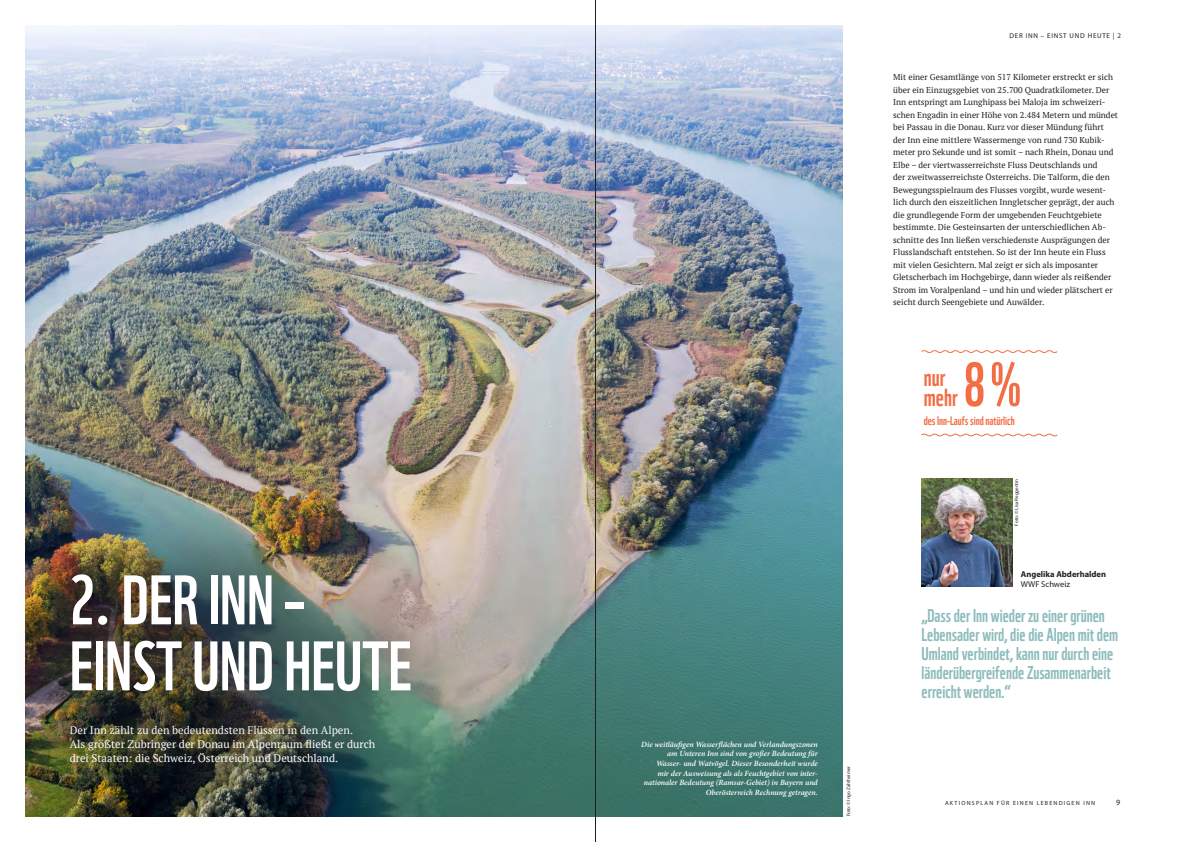
<style>
.page{position:relative;width:1191px;height:842px;background:#fff}
.page>*{position:absolute;margin:0;border:0;box-sizing:border-box;transform-origin:0 0}
.t1{font:68px/66px "WWF";color:#fff}
.t2{font:60px "WWF";color:#f36d45}
.t3{font:24px/20px "WWF";color:#f36d45}
.t4{font:18px/19px "WWF";color:#8dbcbc}
.t5{font:12px "WWF";color:#f36d45}
.t6{font:11px/14px "PT Serif";color:#fff}
.t7{font:8.5px/12.5px "PT Serif";color:#231f20}
.t8{font:700 8.5px "Myriad Pro";color:#231f20}
.t9{font:8.5px "Myriad Pro";color:#231f20}
.t10{font:italic 600 8px/9.6px "Minion Pro";letter-spacing:-.005em;color:#fff;text-align:right}
.t11{font:8px "Myriad Pro";color:#231f20}
.t12{font:7px "Myriad Pro";letter-spacing:.1em;color:#231f20}
.t13{font:6px "Myriad Pro";letter-spacing:.2em;color:#231f20}
.t14{font:5px "Myriad Pro";color:#231f20}
</style>
<div class="page">
<img style="left:26px;top:26px;width:816px;height:790px">
<div style="left:25px;top:680px;width:392px;height:129px;background:#231f20;opacity:.85"></div>
<svg style="left:921px;top:350px;width:137px;height:3px"></svg>
<svg style="left:921px;top:433px;width:137px;height:4px"></svg>
<img style="left:921px;top:479px;width:91px;height:108px">
<div style="left:10px;top:513px;width:460px;height:240px;background:#231f20;opacity:.75"></div>
<hr style="left:595px;top:0;width:1px;height:842px;background:#231f20">
<h1 class="t1" style="left:70px;top:560px;width:343px">2. DER INN –<br>EINST UND HEUTE</h1>
<p class="t6" style="left:70px;top:723px;width:307px">Der Inn zählt zu den bedeutendsten Flüssen in den Alpen.<br>Als größter Zubringer der Donau im Alpenraum fließt er durch drei Staaten: die Schweiz, Österreich und Deutschland.</p>
<p class="t10" style="left:641px;top:739px;width:178px">Die weitläufigen Wasserflächen und Verlandungszonen am Unteren Inn sind von großer Bedeutung für Wasser- und Watvögel. Dieser Besonderheit wurde<br>mir der Ausweisung als als Feuchtgebiet von inter&shy;nationaler Bedeutung (Ramsar-Gebiet) in Bayern und Oberösterreich Rechnung getragen.</p>
<p class="t14" style="left:845px;top:816px;width:52px;rotate:-90deg">Foto: © Ingo Zahlheimer</p>
<p class="t12" style="left:1009px;top:32px;width:113px">DER INN – EINST UND HEUTE | 2</p>
<p class="t7" style="left:893px;top:71px;width:226px">Mit einer Gesamtlänge von 517 Kilometer erstreckt er sich über ein Einzugsgebiet von 25.700 Quadratkilometer. Der Inn entspringt am Lunghipass bei Maloja im schweizeri&shy;schen Engadin in einer Höhe von 2.484 Metern und mündet bei Passau in die Donau. Kurz vor dieser Mündung führt der Inn eine mittlere Wassermenge von rund 730 Kubik&shy;meter pro Sekunde und ist somit – nach Rhein, Donau und Elbe – der viertwasserreichste Fluss Deutschlands und<br>der zweitwasserreichste Österreichs. Die Talform, die den Bewegungsspielraum des Flusses vorgibt, wurde wesent&shy;lich durch den eiszeitlichen Inngletscher geprägt, der auch die grundlegende Form der umgebenden Feuchtgebiete bestimmte. Die Gesteinsarten der unterschiedlichen Ab&shy;schnitte des Inn ließen verschiedenste Ausprägungen der Flusslandschaft entstehen. So ist der Inn heute ein Fluss mit vielen Gesichtern. Mal zeigt er sich als imposanter Gletscherbach im Hochgebirge, dann wieder als reißender Strom im Voralpenland – und hin und wieder plätschert er seicht durch Seengebiete und Auwälder.</p>
<h2 class="t2" style="left:963px;top:337px;width:60px">8 %</h2>
<h3 class="t5" style="left:923px;top:411px;width:93px">des Inn-Laufs sind natürlich</h3>
<h3 class="t3" style="left:923px;top:365px;width:35px">nur mehr</h3>
<p class="t14" style="left:1013px;top:525px;width:48px;rotate:-90deg">Foto: © Lisa Reggentin</p>
<p class="t8" style="left:1020px;top:569px;width:87px">Angelika Abderhalden</p>
<p class="t9" style="left:1020px;top:579px;width:51px">WWF Schweiz</p>
<h3 class="t4" style="left:921px;top:604px;width:198px">„Dass der Inn wieder zu einer grünen Lebensader wird, die die Alpen mit dem Umland verbindet, kann nur durch eine länderübergreifende Zusammenarbeit erreicht werden.“</h3>
<p class="t13" style="left:945px;top:800px;width:151px">AKTIONSPLAN FÜR EINEN LEBENDIGEN INN</p>
<p class="t11" style="left:1116px;top:798px;width:6px">9</p>
</div>
